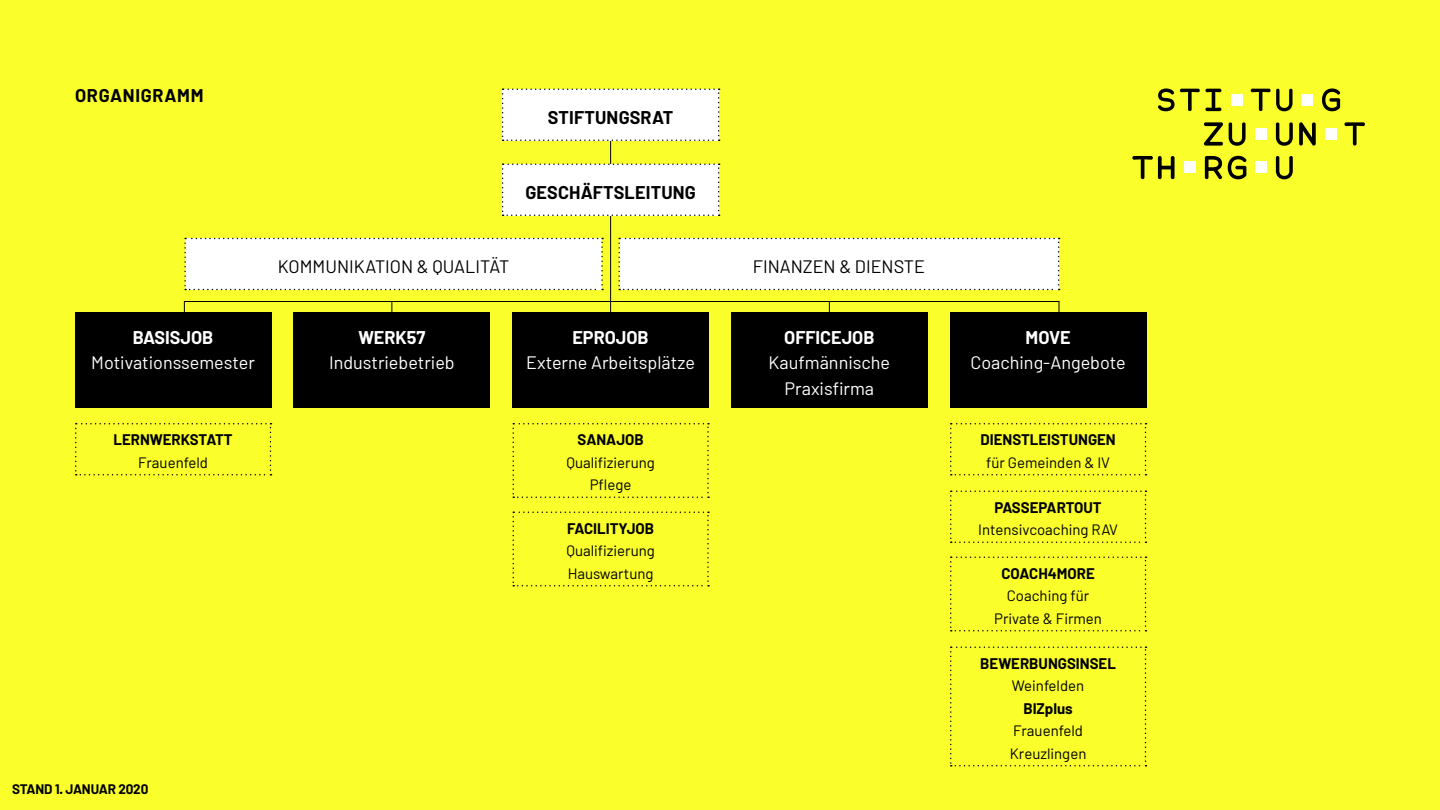
<style>
.page{position:relative;width:1440px;height:810px;background:#fafe2b}
.page>*{position:absolute;margin:0;border:0;box-sizing:border-box;transform-origin:0 0}
.t1{font:18px/25.5px "Barlow";color:#fff;text-align:center}
.t2{font:18px "Barlow";color:#000}
.t3{font:700 18px "Barlow";color:#fff}
.t4{font:700 18px "Barlow";letter-spacing:.01em;color:#000}
.t5{font:700 18px "Barlow";letter-spacing:.04em;color:#000}
.t6{font:15px/22.5px "Barlow";color:#000;text-align:center}
.t7{font:700 15px "Barlow";color:#000}
.t8{font:700 13.5px "Barlow";letter-spacing:-.015em;color:#000}
</style>
<div class="page">
<div style="left:618px;top:238px;width:442px;height:52px;background:#fff"></div>
<div style="left:184px;top:238px;width:419px;height:52px;background:#fff"></div>
<div style="left:75px;top:313px;width:196px;height:95px;background:#000"></div>
<div style="left:294px;top:313px;width:196px;height:95px;background:#000"></div>
<div style="left:512px;top:313px;width:197px;height:95px;background:#000"></div>
<div style="left:731px;top:313px;width:197px;height:95px;background:#000"></div>
<div style="left:950px;top:313px;width:196px;height:95px;background:#000"></div>
<svg style="left:75px;top:423px;width:197px;height:52px"></svg>
<svg style="left:512px;top:423px;width:197px;height:75px"></svg>
<svg style="left:950px;top:423px;width:197px;height:52px"></svg>
<svg style="left:512px;top:511px;width:197px;height:75px"></svg>
<svg style="left:950px;top:490px;width:197px;height:53px"></svg>
<svg style="left:950px;top:556px;width:197px;height:75px"></svg>
<svg style="left:950px;top:646px;width:197px;height:120px"></svg>
<div style="left:1231px;top:94px;width:12px;height:12px;background:#fff"></div>
<div style="left:1302px;top:94px;width:11px;height:12px;background:#fff"></div>
<div style="left:1255px;top:128px;width:11px;height:11px;background:#fff"></div>
<div style="left:1325px;top:128px;width:12px;height:11px;background:#fff"></div>
<div style="left:1184px;top:162px;width:12px;height:11px;background:#fff"></div>
<div style="left:1255px;top:162px;width:11px;height:11px;background:#fff"></div>
<svg style="left:1158px;top:88px;width:64px;height:24px"></svg>
<svg style="left:1250px;top:88px;width:43px;height:24px"></svg>
<svg style="left:1322px;top:88px;width:19px;height:23px"></svg>
<svg style="left:1204px;top:122px;width:42px;height:24px"></svg>
<svg style="left:1276px;top:122px;width:17px;height:24px"></svg>
<svg style="left:1299px;top:122px;width:17px;height:24px"></svg>
<svg style="left:1344px;top:122px;width:21px;height:24px"></svg>
<svg style="left:1132px;top:156px;width:43px;height:23px"></svg>
<svg style="left:1205px;top:156px;width:42px;height:23px"></svg>
<svg style="left:1276px;top:156px;width:17px;height:23px"></svg>
<hr style="left:610px;top:141px;width:1px;height:172px;background:#000">
<div style="left:502px;top:88px;width:218px;height:53px;background:#fff"></div>
<div style="left:502px;top:163px;width:218px;height:53px;background:#fff"></div>
<hr style="left:184px;top:301px;width:875px;height:1px;background:#000">
<svg style="left:184px;top:301px;width:1px;height:12px"></svg>
<svg style="left:1059px;top:301px;width:1px;height:12px"></svg>
<p class="t5" style="left:75px;top:84px;width:130px">ORGANIGRAMM</p>
<p class="t3" style="left:133px;top:326px;width:82px">BASISJOB</p>
<p class="t1" style="left:91px;top:350px;width:165px">Motivationssemester</p>
<p class="t7" style="left:114px;top:431px;width:121px">LERNWERKSTATT</p>
<p class="t6" style="left:138px;top:451px;width:71px">Frauenfeld</p>
<p class="t4" style="left:548px;top:106px;width:127px">STIFTUNGSRAT</p>
<p class="t4" style="left:525px;top:181px;width:172px">GESCHÄFTSLEITUNG</p>
<p class="t2" style="left:278px;top:255px;width:233px">KOMMUNIKATION &amp; QUALITÄT</p>
<p class="t2" style="left:753px;top:255px;width:174px">FINANZEN &amp; DIENSTE</p>
<p class="t3" style="left:358px;top:326px;width:68px">WERK57</p>
<p class="t1" style="left:329px;top:350px;width:127px">Industriebetrieb</p>
<p class="t3" style="left:572px;top:326px;width:78px">EPROJOB</p>
<p class="t1" style="left:526px;top:350px;width:170px">Externe Arbeitsplätze</p>
<p class="t7" style="left:577px;top:431px;width:68px">SANAJOB</p>
<p class="t6" style="left:566px;top:451px;width:90px">Qualifizierung<br>Pflege</p>
<p class="t7" style="left:567px;top:519px;width:88px">FACILITYJOB</p>
<p class="t6" style="left:566px;top:539px;width:90px;text-align:left">Qualifizierung<br>Hauswartung</p>
<p class="t3" style="left:784px;top:326px;width:92px">OFFICEJOB</p>
<p class="t1" style="left:769px;top:350px;width:123px">Kaufmännische<br>Praxisfirma</p>
<p class="t8" style="left:12px;top:781px;width:138px">STAND 1. JANUAR 2020</p>
<p class="t3" style="left:1026px;top:326px;width:47px">MOVE</p>
<p class="t1" style="left:971px;top:350px;width:157px">Coaching-Angebote</p>
<p class="t7" style="left:981px;top:431px;width:137px">DIENSTLEISTUNGEN</p>
<p class="t6" style="left:986px;top:451px;width:125px">für Gemeinden &amp; IV</p>
<p class="t7" style="left:994px;top:498px;width:109px">PASSEPARTOUT</p>
<p class="t6" style="left:978px;top:518px;width:141px">Intensivcoaching RAV</p>
<p class="t7" style="left:1001px;top:564px;width:95px">COACH4MORE</p>
<p class="t6" style="left:994px;top:584px;width:109px">Coaching für<br>Private &amp; Firmen</p>
<p class="t7" style="left:980px;top:654px;width:137px">BEWERBUNGSINSEL</p>
<p class="t6" style="left:1012px;top:674px;width:74px">Weinfelden</p>
<p class="t7" style="left:1023px;top:699px;width:51px">BIZplus</p>
<p class="t6" style="left:1010px;top:719px;width:78px;text-align:left">Frauenfeld<br>Kreuzlingen</p>
</div>
